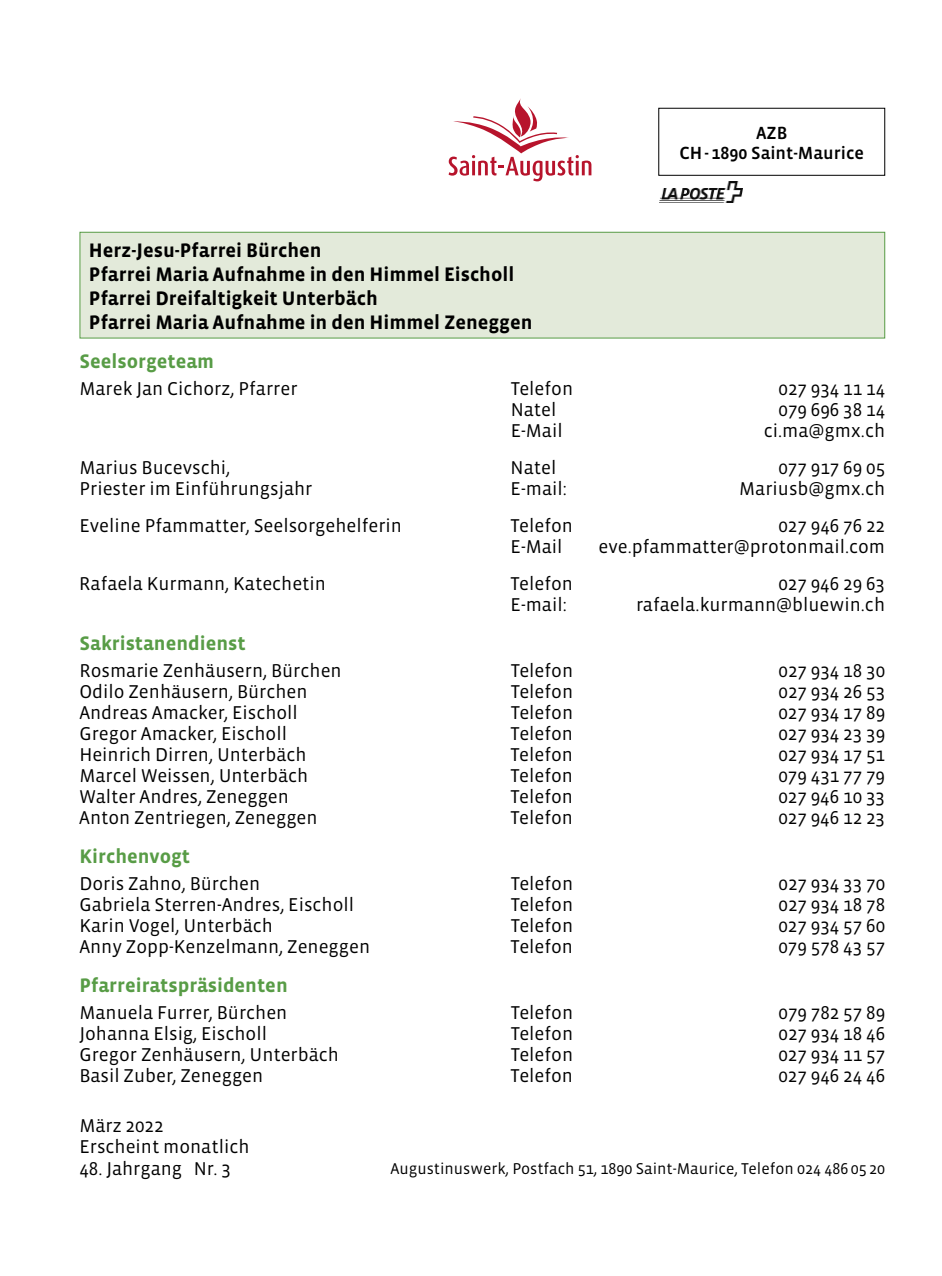
<style>
.page{position:relative;width:942px;height:1276px;background:#fff}
.page>*{position:absolute;margin:0;border:0;box-sizing:border-box;transform-origin:0 0}
.t1{font:700 20px/24px "Vista Sans";color:#000}
.t2{font:700 20px "Vista Sans";color:#589c46}
.t3{font:19px/21px "Vista Sans";color:#000}
.t4{font:18px/20px "Vista Sans Med";color:#000;text-align:center}
.t5{font:16px "Vista Sans";color:#000}
</style>
<div class="page">
<div style="left:80px;top:232px;width:804px;height:106px;background:#e3eada"></div>
<div style="left:79px;top:232px;width:805px;height:106px;border:1px solid #589c46"></div>
<div style="left:658px;top:108px;width:226px;height:68px;border:1px solid #000"></div>
<img style="left:659px;top:182px;width:83px;height:21px">
<svg style="left:448px;top:98px;width:143px;height:83px"></svg>
<p class="t1" style="left:89px;top:239px;width:445px">Herz-Jesu-Pfarrei Bürchen<br>Pfarrei Maria Aufnahme in den Himmel Eischoll Pfarrei Dreifaltigkeit Unterbäch<br>Pfarrei Maria Aufnahme in den Himmel Zeneggen</p>
<p class="t4" style="left:679px;top:123px;width:186px">AZB<br>CH - 1890 Saint-Maurice</p>
<p class="t2" style="left:79px;top:351px;width:136px">Seelsorgeteam</p>
<p class="t3" style="left:79px;top:378px;width:219px">Marek Jan Cichorz, Pfarrer</p>
<p class="t3" style="left:510px;top:378px;width:64px">Telefon</p>
<p class="t3" style="left:778px;top:378px;width:108px">027 934 11 14</p>
<p class="t3" style="left:510px;top:399px;width:47px">Natel</p>
<p class="t3" style="left:778px;top:399px;width:108px">079 696 38 14</p>
<p class="t3" style="left:510px;top:420px;width:53px">E-Mail</p>
<p class="t3" style="left:763px;top:420px;width:123px">ci.ma@gmx.ch</p>
<p class="t3" style="left:79px;top:457px;width:152px">Marius Bucevschi,</p>
<p class="t3" style="left:510px;top:457px;width:47px">Natel</p>
<p class="t3" style="left:778px;top:457px;width:108px">077 917 69 05</p>
<p class="t3" style="left:79px;top:478px;width:234px">Priester im Einführungsjahr</p>
<p class="t3" style="left:510px;top:478px;width:58px">E-mail:</p>
<p class="t3" style="left:739px;top:478px;width:147px">Mariusb@gmx.ch</p>
<p class="t3" style="left:79px;top:515px;width:324px">Eveline Pfammatter, Seelsorgehelferin</p>
<p class="t3" style="left:510px;top:515px;width:64px">Telefon</p>
<p class="t3" style="left:778px;top:515px;width:108px">027 946 76 22</p>
<p class="t3" style="left:510px;top:536px;width:53px">E-Mail</p>
<p class="t3" style="left:598px;top:536px;width:288px">eve.pfammatter@protonmail.com</p>
<p class="t3" style="left:79px;top:573px;width:248px">Rafaela Kurmann, Katechetin</p>
<p class="t3" style="left:510px;top:573px;width:64px">Telefon</p>
<p class="t3" style="left:778px;top:573px;width:108px">027 946 29 63</p>
<p class="t3" style="left:510px;top:594px;width:58px">E-mail:</p>
<p class="t3" style="left:635px;top:594px;width:250px">rafaela.kurmann@bluewin.ch</p>
<p class="t2" style="left:79px;top:633px;width:168px">Sakristanendienst</p>
<p class="t3" style="left:79px;top:660px;width:264px">Rosmarie Zenhäusern, Bürchen</p>
<p class="t3" style="left:510px;top:660px;width:64px">Telefon</p>
<p class="t3" style="left:778px;top:660px;width:108px">027 934 18 30</p>
<p class="t3" style="left:79px;top:681px;width:229px">Odilo Zenhäusern, Bürchen</p>
<p class="t3" style="left:510px;top:681px;width:64px">Telefon</p>
<p class="t3" style="left:778px;top:681px;width:108px">027 934 26 53</p>
<p class="t3" style="left:79px;top:702px;width:220px">Andreas Amacker, Eischoll</p>
<p class="t3" style="left:510px;top:702px;width:64px">Telefon</p>
<p class="t3" style="left:778px;top:702px;width:108px">027 934 17 89</p>
<p class="t3" style="left:79px;top:723px;width:209px">Gregor Amacker, Eischoll</p>
<p class="t3" style="left:510px;top:723px;width:64px">Telefon</p>
<p class="t3" style="left:778px;top:723px;width:108px">027 934 23 39</p>
<p class="t3" style="left:79px;top:744px;width:229px">Heinrich Dirren, Unterbäch</p>
<p class="t3" style="left:510px;top:744px;width:64px">Telefon</p>
<p class="t3" style="left:778px;top:744px;width:108px">027 934 17 51</p>
<p class="t3" style="left:79px;top:765px;width:230px">Marcel Weissen, Unterbäch</p>
<p class="t3" style="left:510px;top:765px;width:64px">Telefon</p>
<p class="t3" style="left:778px;top:765px;width:108px">079 431 77 79</p>
<p class="t3" style="left:79px;top:786px;width:211px">Walter Andres, Zeneggen</p>
<p class="t3" style="left:510px;top:786px;width:64px">Telefon</p>
<p class="t3" style="left:778px;top:786px;width:108px">027 946 10 33</p>
<p class="t3" style="left:79px;top:808px;width:240px">Anton Zentriegen, Zeneggen</p>
<p class="t3" style="left:510px;top:808px;width:64px">Telefon</p>
<p class="t3" style="left:778px;top:808px;width:108px">027 946 12 23</p>
<p class="t2" style="left:79px;top:846px;width:112px">Kirchenvogt</p>
<p class="t3" style="left:79px;top:874px;width:182px">Doris Zahno, Bürchen</p>
<p class="t3" style="left:510px;top:874px;width:64px">Telefon</p>
<p class="t3" style="left:778px;top:874px;width:108px">027 934 33 70</p>
<p class="t3" style="left:79px;top:895px;width:276px">Gabriela Sterren-Andres, Eischoll</p>
<p class="t3" style="left:510px;top:895px;width:64px">Telefon</p>
<p class="t3" style="left:778px;top:895px;width:108px">027 934 18 78</p>
<p class="t3" style="left:79px;top:916px;width:195px">Karin Vogel, Unterbäch</p>
<p class="t3" style="left:510px;top:916px;width:64px">Telefon</p>
<p class="t3" style="left:778px;top:916px;width:108px">027 934 57 60</p>
<p class="t3" style="left:79px;top:937px;width:292px">Anny Zopp-Kenzelmann, Zeneggen</p>
<p class="t3" style="left:510px;top:937px;width:64px">Telefon</p>
<p class="t3" style="left:778px;top:937px;width:108px">079 578 43 57</p>
<p class="t2" style="left:79px;top:975px;width:210px">Pfarreiratspräsidenten</p>
<p class="t3" style="left:79px;top:1003px;width:209px">Manuela Furrer, Bürchen</p>
<p class="t3" style="left:510px;top:1003px;width:64px">Telefon</p>
<p class="t3" style="left:778px;top:1003px;width:108px">079 782 57 89</p>
<p class="t3" style="left:79px;top:1024px;width:189px">Johanna Elsig, Eischoll</p>
<p class="t3" style="left:510px;top:1024px;width:64px">Telefon</p>
<p class="t3" style="left:778px;top:1024px;width:108px">027 934 18 46</p>
<p class="t3" style="left:79px;top:1045px;width:261px">Gregor Zenhäusern, Unterbäch</p>
<p class="t3" style="left:510px;top:1045px;width:64px">Telefon</p>
<p class="t3" style="left:778px;top:1045px;width:108px">027 934 11 57</p>
<p class="t3" style="left:79px;top:1066px;width:185px">Basil Zuber, Zeneggen</p>
<p class="t3" style="left:510px;top:1066px;width:64px">Telefon</p>
<p class="t3" style="left:778px;top:1066px;width:108px">027 946 24 46</p>
<p class="t3" style="left:79px;top:1116px;width:171px">März 2022<br>Erscheint monatlich</p>
<p class="t3" style="left:79px;top:1158px;width:153px">48. Jahrgang Nr. 3</p>
<p class="t5" style="left:390px;top:1161px;width:496px">Augustinuswerk, Postfach 51, 1890 Saint-Maurice, Telefon 024 486 05 20</p>
</div>
